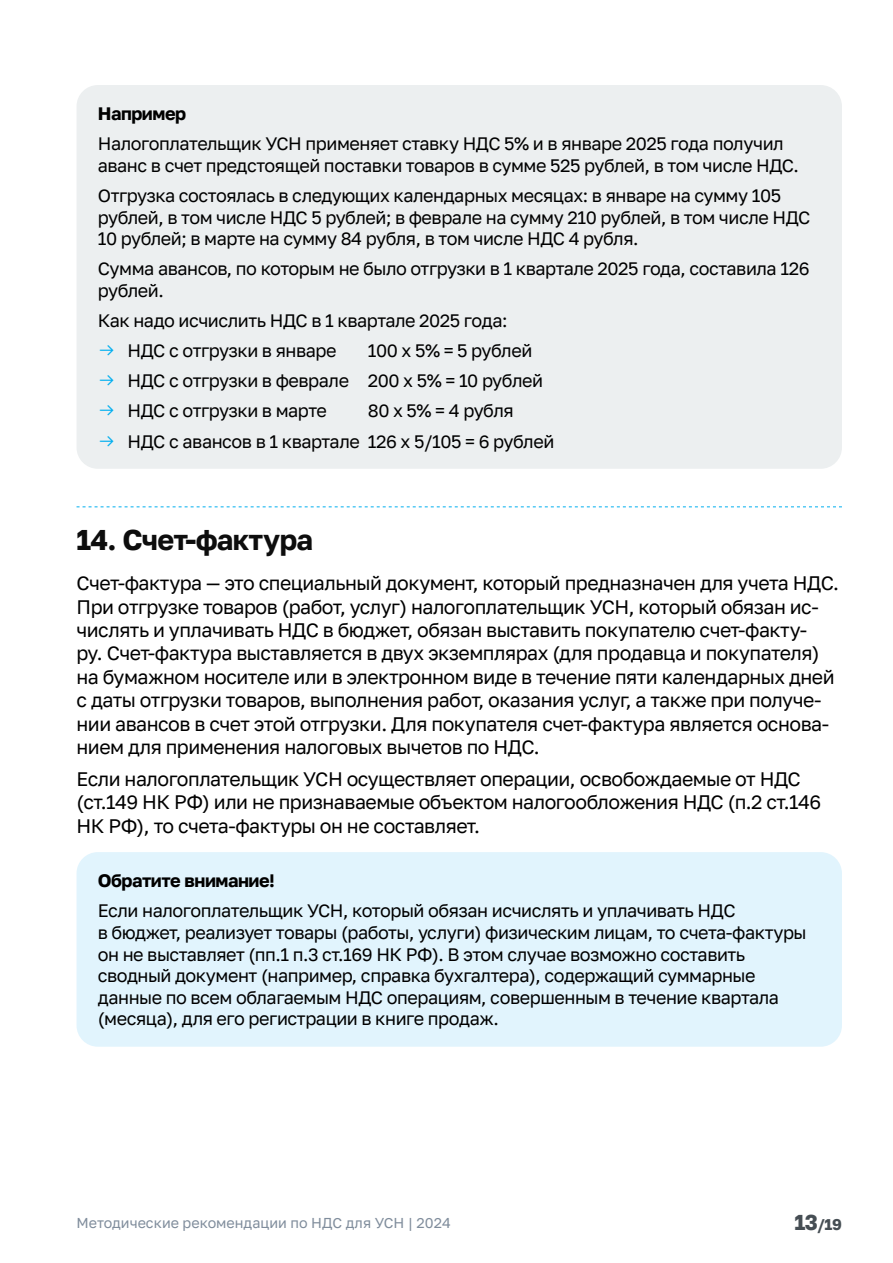
<style>
.page{position:relative;width:893px;height:1263px;background:#fff}
.page>*{position:absolute;margin:0;border:0;box-sizing:border-box;transform-origin:0 0}
.Header-1{font:700 28.5px "Golos Text";letter-spacing:-.025em;color:#0d0d0d}
.Text{font:19.5px/23.4px "Golos Text";letter-spacing:-.025em;color:#000}
.QuestionText{font:18px/21.6px "Golos Text";letter-spacing:-.025em;color:#000}
.QuestionText-2{font:700 18px "Golos Text";letter-spacing:-.025em;color:#000}
.t1{font:700 15.45px "Golos Text";color:#464e54}
.t2{font:14.25px "Golos Text";color:#808d9c}
.s1{font-size:21.45px}
</style>
<div class="page">
<svg style="left:77px;top:506px;width:765px;height:1px"></svg>
<div style="left:77px;top:85px;width:765px;height:384px;background:#eceff0;border-radius:21px"></div>
<div style="left:77px;top:852px;width:765px;height:195px;background:#e1f4fd;border-radius:21px"></div>
<p class="QuestionText-2" style="left:98px;top:103px;width:90px">Например</p>
<p class="QuestionText" style="left:98px;top:133px;width:702px">Налогоплательщик УСН применяет ставку НДС 5% и в январе 2025 года получил аванс в счет предстоящей поставки товаров в сумме 525 рублей, в том числе НДС.</p>
<p class="QuestionText" style="left:98px;top:185px;width:714px">Отгрузка состоялась в следующих календарных месяцах: в январе на сумму 105 рублей, в том числе НДС 5 рублей; в феврале на сумму 210 рублей, в том числе НДС<br>10 рублей; в марте на сумму 84 рубля, в том числе НДС 4 рубля.</p>
<p class="QuestionText" style="left:98px;top:258px;width:713px">Сумма авансов, по которым не было отгрузки в 1 квартале 2025 года, составила 126 рублей.</p>
<p class="QuestionText" style="left:98px;top:310px;width:411px">Как надо исчислить НДС в 1 квартале 2025 года:</p>
<p class="QuestionText" style="left:128px;top:340px;width:210px">НДС с отгрузки в январе</p>
<p class="QuestionText" style="left:368px;top:340px;width:166px">100 х 5% = 5 рублей</p>
<p class="QuestionText" style="left:128px;top:370px;width:417px">НДС с отгрузки в феврале 200 х 5% = 10 рублей</p>
<p class="QuestionText" style="left:128px;top:400px;width:201px">НДС с отгрузки в марте</p>
<p class="QuestionText" style="left:368px;top:400px;width:147px">80 х 5% = 4 рубля</p>
<p class="QuestionText" style="left:128px;top:430px;width:428px">НДС с авансов в 1 квартале 126 х 5/105 = 6 рублей</p>
<p class="Header-1" style="left:77px;top:522px;width:238px">14. Счет-фактура</p>
<p class="Text" style="left:77px;top:571px;width:764px">Счет-фактура — это специальный документ, который предназначен для учета НДС.<br>При отгрузке товаров (работ, услуг) налогоплательщик УСН, который обязан ис&shy;числять и уплачивать НДС в бюджет, обязан выставить покупателю счет-факту-<br>ру. Счет-фактура выставляется в двух экземплярах (для продавца и покупателя) на бумажном носителе или в электронном виде в течение пяти календарных дней с даты отгрузки товаров, выполнения работ, оказания услуг, а также при получе&shy;нии авансов в счет этой отгрузки. Для покупателя счет-фактура является основа&shy;нием для применения налоговых вычетов по НДС.</p>
<p class="Text" style="left:77px;top:767px;width:746px">Если налогоплательщик УСН осуществляет операции, освобождаемые от НДС (ст.149 НК РФ) или не признаваемые объектом налогообложения НДС (п.2 ст.146<br>НК РФ), то счета-фактуры он не составляет.</p>
<p class="QuestionText-2" style="left:98px;top:870px;width:179px">Обратите внимание!</p>
<p class="QuestionText" style="left:98px;top:900px;width:710px">Если налогоплательщик УСН, который обязан исчислять и уплачивать НДС<br>в бюджет, реализует товары (работы, услуги) физическим лицам, то счета-фактуры он не выставляет (пп.1 п.3 ст.169 НК РФ). В этом случае возможно составить сводный документ (например, справка бухгалтера), содержащий суммарные данные по всем облагаемым НДС операциям, совершенным в течение квартала (месяца), для его регистрации в книге продаж.</p>
<p class="t2" style="left:77px;top:1214px;width:376px">Методические рекомендации по НДС для УСН | 2024</p>
<p class="t1" style="left:794px;top:1215px;width:49px"><span class="s1">13</span>/19</p>
</div>
